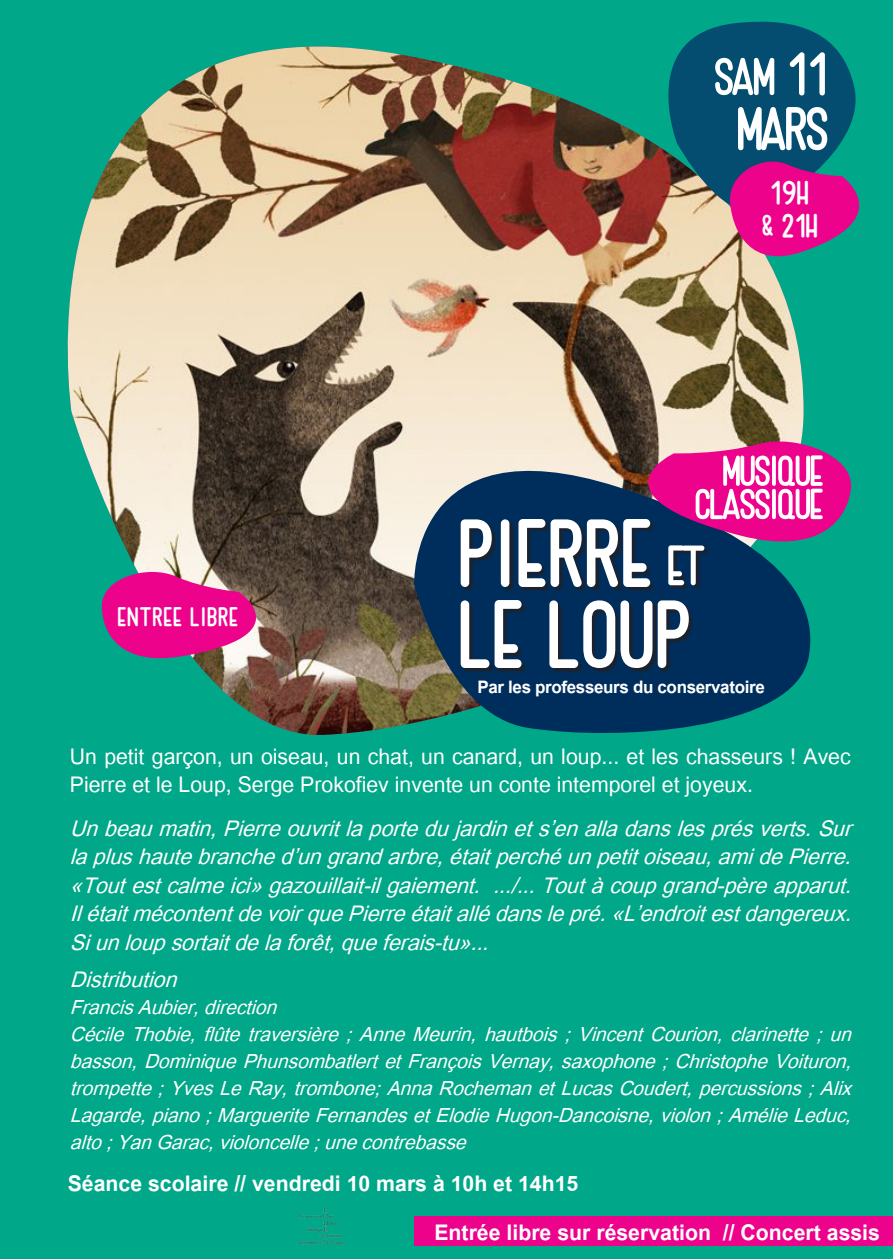
<style>
.page{position:relative;width:893px;height:1259px;background:#00a788}
.page>*{position:absolute;margin:0;border:0;box-sizing:border-box;transform-origin:0 0}
.t1{font:131.7px "Plant";color:#fff}
.t2{font:84.3px "Plant";color:#fff}
.t3{font:72.6px "Plant";color:#fff}
.t4{font:59.1px "Plant";letter-spacing:-.03em;color:#fff}
.t5{font:46.2px "Plant";letter-spacing:-.03em;color:#fff}
.t6{font:37.2px "Plant";letter-spacing:.02em;color:#fff}
.t7{font:italic 30px/28.5px "Utsaah";color:#fff;text-align:justify}
.t8{font:30px/28.5px "Utsaah";color:#fff}
.t9{font:700 30px "Utsaah";color:#fff}
.t10{font:italic 27px/27px "Utsaah";color:#fff;text-align:justify}
.t11{font:700 24px "Utsaah";letter-spacing:-.015em;color:#fff}
.s1{font-size:84.3px}
.s2{font-size:77.4px}
</style>
<div class="page">
<img style="left:67px;top:47px;width:737px;height:688px">
<svg style="left:409px;top:420px;width:402px;height:315px;background:#3c6778"></svg>
<div style="left:463px;top:521px;width:247px;height:152px;background:#231f20;opacity:.75"></div>
<svg style="left:635px;top:21px;width:221px;height:201px;fill:#044d70"></svg>
<svg style="left:727px;top:154px;width:133px;height:115px"></svg>
<svg style="left:102px;top:564px;width:202px;height:102px;background:#ac437d"></svg>
<img style="left:298px;top:1207px;width:47px;height:39px">
<svg style="left:584px;top:433px;width:268px;height:123px;background:#8f387b"></svg>
<div style="left:415px;top:1216px;width:478px;height:30px;background:#ed028c"></div>
<p class="t6" style="left:117px;top:590px;width:122px">ENTREE LIBRE</p>
<p class="t3" style="left:714px;top:25px;width:117px">SAM <span class="s1">11</span></p>
<p class="t2" style="left:736px;top:69px;width:94px">MARS</p>
<p class="t5" style="left:769px;top:160px;width:41px">19h</p>
<p class="t5" style="left:760px;top:193px;width:59px">&amp; 21h</p>
<p class="t4" style="left:722px;top:429px;width:103px">MUSIQUE</p>
<p class="t4" style="left:694px;top:462px;width:131px">CLASSIQUE</p>
<p class="t1" style="left:458px;top:460px;width:249px">PIERRE <span class="s2">et</span></p>
<p class="t1" style="left:458px;top:541px;width:235px">LE LOUP</p>
<p class="t11" style="left:477px;top:673px;width:289px">Par les professeurs du conservatoire</p>
<p class="t8" style="left:70px;top:743px;width:782px">Un petit garçon, un oiseau, un chat, un canard, un loup... et les chasseurs ! Avec<br>Pierre et le Loup, Serge Prokofiev invente un conte intemporel et joyeux.</p>
<p class="t7" style="left:70px;top:815px;width:793px">Unbeaumatin,Pierreouvritlaportedujardinets’enalladanslesprésverts.Sur laplushautebranched’ungrandarbre,étaitperchéunpetitoiseau,amidePierre. «Toutestcalmeici»gazouillait-ilgaiement. .../...Toutàcoupgrand-pèreapparut.<br>IlétaitmécontentdevoirquePierreétaitallédanslepré.«L’endroitestdangereux.<br>Siunloupsortaitdelaforêt,queferais-tu»...</p>
<p class="t7" style="left:70px;top:966px;width:118px">Distribution</p>
<p class="t10" style="left:70px;top:995px;width:217px">FrancisAubier,direction</p>
<p class="t10" style="left:70px;top:1022px;width:792px">CécileThobie,flûtetraversière;AnneMeurin,hautbois;VincentCourion,clarinette;un basson,DominiquePhunsombatlertetFrançoisVernay,saxophone;ChristopheVoituron, trompette;YvesLeRay,trombone;AnnaRochemanetLucasCoudert,percussions;Alix Lagarde,piano;MargueriteFernandesetElodieHugon-Dancoisne,violon;AmélieLeduc, alto;YanGarac,violoncelle;unecontrebasse</p>
<p class="t9" style="left:68px;top:1167px;width:512px">Séance scolaire // vendredi 10 mars à 10h et 14h15</p>
<p class="t9" style="left:434px;top:1215px;width:447px">Entrée libre sur réservation // Concert assis</p>
</div>
